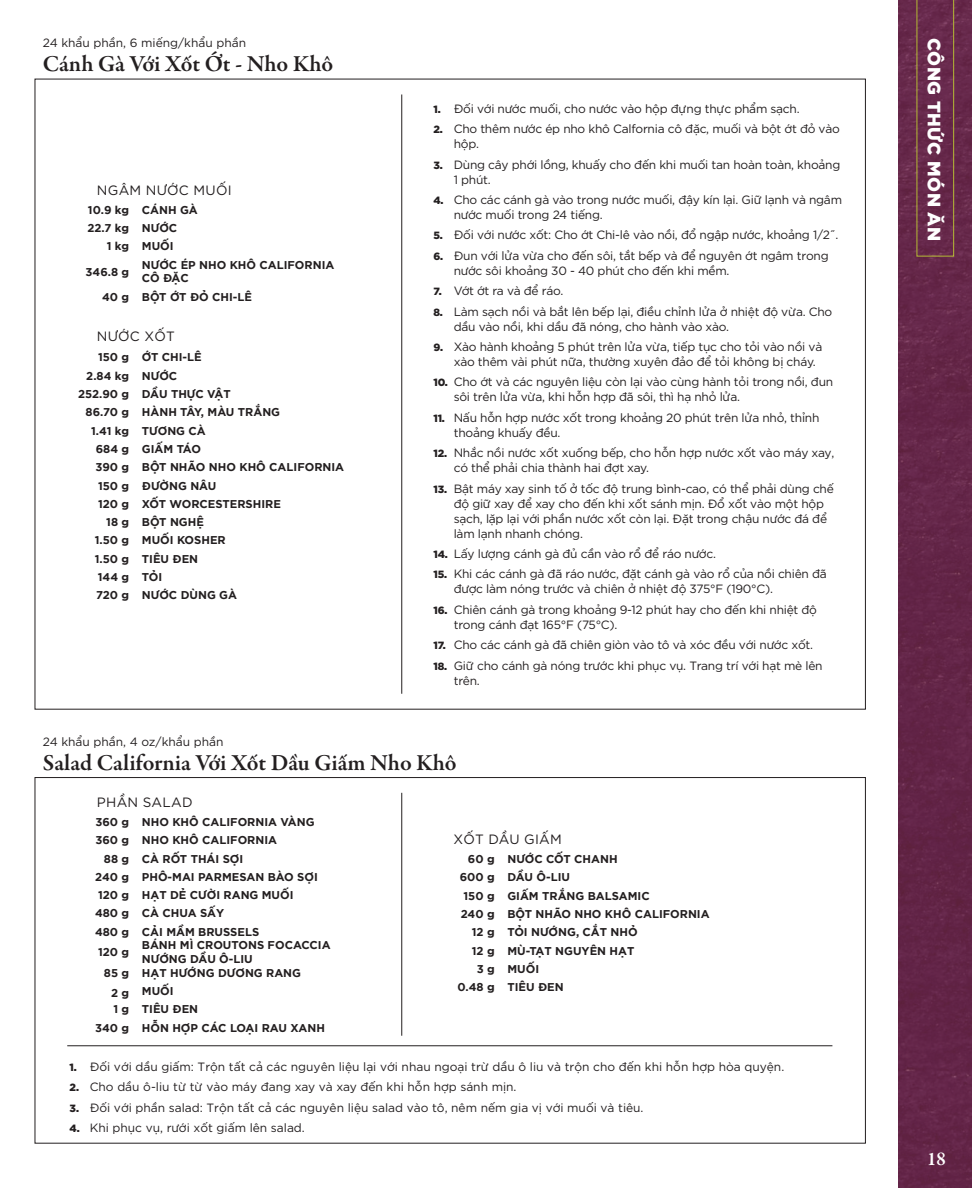
<style>
.page{position:relative;width:972px;height:1188px;background:#fff}
.page>*{position:absolute;margin:0;border:0;box-sizing:border-box;transform-origin:0 0}
.t1{font:600 23.25px "Garamond Premr Pro";color:#231f20}
.t2{font:600 19.5px "Garamond Premr Pro";color:#fff}
.t3{font:900 18px "SVN Gotham";letter-spacing:.02em;color:#fff}
.t4{font:13.5px "SVN Gotham";letter-spacing:.02em;color:#231f20}
.t5{font:12px/15px "SVN Gotham";letter-spacing:-.02em;color:#231f20}
.t6{font:12px "SVN Gotham";color:#231f20}
.t7{font:700 11.25px/13.5px "SVN Gotham";color:#231f20}
.s1{font-family:"Gotham";font-weight:900;font-size:10.5px}
</style>
<div class="page">
<div style="left:899px;top:0;width:73px;height:1188px;background:#632548"></div>
<hr style="left:401px;top:94px;width:1px;height:600px;background:#231f20">
<hr style="left:401px;top:793px;width:1px;height:243px;background:#231f20">
<hr style="left:67px;top:1045px;width:765px;height:1px;background:#231f20">
<svg style="left:917px;top:0;width:37px;height:256px;background:#6a2e4a"></svg>
<p class="t6" style="left:43px;top:34px;width:205px">24 khẩu phần, 6 miếng/khẩu phần</p>
<h1 class="t1" style="left:43px;top:50px;width:292px">Cánh Gà Với Xốt Ớt - Nho Khô</h1>
<p class="t4" style="left:97px;top:180px;width:136px">NGÂM NƯỚC MUỐI</p>
<p class="t7" style="left:88px;top:202px;width:111px">10.9 kg CÁNH GÀ</p>
<p class="t7" style="left:87px;top:221px;width:91px">22.7 kg NƯỚC</p>
<p class="t7" style="left:107px;top:239px;width:68px">1 kg MUỐI</p>
<p class="t7" style="left:86px;top:264px;width:45px">346.8 g</p>
<p class="t7" style="left:142px;top:258px;width:194px">NƯỚC ÉP NHO KHÔ CALIFORNIA<br>CÔ ĐẶC</p>
<p class="t7" style="left:102px;top:290px;width:151px">40 g BỘT ỚT ĐỎ CHI-LÊ</p>
<p class="t4" style="left:97px;top:327px;width:80px">NƯỚC XỐT</p>
<p class="t7" style="left:98px;top:350px;width:105px">150 g ỚT CHI-LÊ</p>
<p class="t7" style="left:86px;top:369px;width:92px">2.84 kg NƯỚC</p>
<p class="t7" style="left:78px;top:387px;width:154px">252.90 g DẦU THỰC VẬT</p>
<p class="t7" style="left:86px;top:405px;width:196px">86.70 g HÀNH TÂY, MÀU TRẮNG</p>
<p class="t7" style="left:91px;top:423px;width:116px">1.41 kg TƯƠNG CÀ</p>
<p class="t7" style="left:96px;top:442px;width:107px">684 g GIẤM TÁO</p>
<p class="t7" style="left:95px;top:460px;width:250px">390 g BỘT NHÃO NHO KHÔ CALIFORNIA</p>
<p class="t7" style="left:98px;top:478px;width:120px">150 g ĐƯỜNG NÂU</p>
<p class="t7" style="left:98px;top:497px;width:184px">120 g XỐT WORCESTERSHIRE</p>
<p class="t7" style="left:106px;top:515px;width:99px">18 g BỘT NGHỆ</p>
<p class="t7" style="left:95px;top:533px;width:132px">1.50 g MUỐI KOSHER</p>
<p class="t7" style="left:95px;top:552px;width:105px">1.50 g TIÊU ĐEN</p>
<p class="t7" style="left:98px;top:570px;width:66px">144 g TỎI</p>
<p class="t7" style="left:96px;top:588px;width:142px">720 g NƯỚC DÙNG GÀ</p>
<p class="t6" style="left:43px;top:733px;width:182px">24 khẩu phần, 4 oz/khẩu phần</p>
<p class="t5" style="left:434px;top:100px;width:368px"><span class="s1">1.</span> Đối với nước muối, cho nước vào hộp đựng thực phẩm sạch.</p>
<p class="t5" style="left:454px;top:121px;width:388px;text-indent:-20px"><span class="s1">2.</span> Cho thêm nước ép nho khô Calfornia cô đặc, muối và bột ớt đỏ vào hộp.</p>
<p class="t5" style="left:454px;top:156px;width:388px;text-indent:-20px"><span class="s1">3.</span> Dùng cây phới lồng, khuấy cho đến khi muối tan hoàn toàn, khoảng<br>1 phút.</p>
<p class="t5" style="left:454px;top:191px;width:390px;text-indent:-20px"><span class="s1">4.</span> Cho các cánh gà vào trong nước muối, đậy kín lại. Giữ lạnh và ngâm nước muối trong 24 tiếng.</p>
<p class="t5" style="left:434px;top:227px;width:406px"><span class="s1">5.</span> Đối với nước xốt: Cho ớt Chi-lê vào nồi, đổ ngập nước, khoảng 1/2˝.</p>
<p class="t5" style="left:454px;top:247px;width:376px;text-indent:-20px"><span class="s1">6.</span> Đun với lửa vừa cho đến sôi, tắt bếp và để nguyên ớt ngâm trong nước sôi khoảng 30 - 40 phút cho đến khi mềm.</p>
<p class="t5" style="left:434px;top:283px;width:131px"><span class="s1">7.</span> Vớt ớt ra và để ráo.</p>
<p class="t5" style="left:454px;top:303px;width:380px;text-indent:-20px"><span class="s1">8.</span> Làm sạch nồi và bắt lên bếp lại, điều chỉnh lửa ở nhiệt độ vừa. Cho dầu vào nồi, khi dầu đã nóng, cho hành vào xào.</p>
<p class="t5" style="left:454px;top:338px;width:370px;text-indent:-20px"><span class="s1">9.</span> Xào hành khoảng 5 phút trên lửa vừa, tiếp tục cho tỏi vào nồi và xào thêm vài phút nữa, thường xuyên đảo để tỏi không bị cháy.</p>
<p class="t5" style="left:454px;top:374px;width:381px;text-indent:-20px"><span class="s1">10.</span> Cho ớt và các nguyên liệu còn lại vào cùng hành tỏi trong nồi, đun sôi trên lửa vừa, khi hỗn hợp đã sôi, thì hạ nhỏ lửa.</p>
<p class="t5" style="left:454px;top:409px;width:367px;text-indent:-20px"><span class="s1">11.</span> Nấu hỗn hợp nước xốt trong khoảng 20 phút trên lửa nhỏ, thỉnh thoảng khuấy đều.</p>
<p class="t5" style="left:454px;top:445px;width:382px;text-indent:-20px"><span class="s1">12.</span> Nhắc nồi nước xốt xuống bếp, cho hỗn hợp nước xốt vào máy xay, có thể phải chia thành hai đợt xay.</p>
<p class="t5" style="left:454px;top:480px;width:382px;text-indent:-20px"><span class="s1">13.</span> Bật máy xay sinh tố ở tốc độ trung bình-cao, có thể phải dùng chế độ giữ xay để xay cho đến khi xốt sánh mịn. Đổ xốt vào một hộp sạch, lặp lại với phần nước xốt còn lại. Đặt trong chậu nước đá để làm lạnh nhanh chóng.</p>
<p class="t5" style="left:434px;top:545px;width:284px"><span class="s1">14.</span> Lấy lượng cánh gà đủ cần vào rổ để ráo nước.</p>
<p class="t5" style="left:454px;top:566px;width:374px;text-indent:-20px"><span class="s1">15.</span> Khi các cánh gà đã ráo nước, đặt cánh gà vào rổ của nồi chiên đã được làm nóng trước và chiên ở nhiệt độ 375°F (190°C).</p>
<p class="t5" style="left:454px;top:601px;width:365px;text-indent:-20px"><span class="s1">16.</span> Chiên cánh gà trong khoảng 9-12 phút hay cho đến khi nhiệt độ trong cánh đạt 165°F (75°C).</p>
<p class="t5" style="left:434px;top:637px;width:381px"><span class="s1">17.</span> Cho các cánh gà đã chiên giòn vào tô và xóc đều với nước xốt.</p>
<p class="t5" style="left:454px;top:657px;width:370px;text-indent:-20px"><span class="s1">18.</span> Giữ cho cánh gà nóng trước khi phục vụ. Trang trí với hạt mè lên trên.</p>
<h1 class="t1" style="left:43px;top:749px;width:415px">Salad California Với Xốt Dầu Giấm Nho Khô</h1>
<p class="t4" style="left:97px;top:793px;width:97px">PHẦN SALAD</p>
<p class="t7" style="left:95px;top:815px;width:221px">360 g NHO KHÔ CALIFORNIA VÀNG</p>
<p class="t7" style="left:95px;top:833px;width:183px">360 g NHO KHÔ CALIFORNIA</p>
<p class="t7" style="left:104px;top:851px;width:141px">88 g CÀ RỐT THÁI SỢI</p>
<p class="t7" style="left:95px;top:870px;width:224px">240 g PHÔ-MAI PARMESAN BÀO SỢI</p>
<p class="t7" style="left:98px;top:888px;width:197px">120 g HẠT DẺ CƯỜI RANG MUỐI</p>
<p class="t7" style="left:95px;top:906px;width:131px">480 g CÀ CHUA SẤY</p>
<p class="t7" style="left:95px;top:925px;width:166px">480 g CẢI MẦM BRUSSELS</p>
<p class="t7" style="left:98px;top:945px;width:33px">120 g</p>
<p class="t7" style="left:142px;top:938px;width:190px">BÁNH MÌ CROUTONS FOCACCIA</p>
<p class="t7" style="left:142px;top:952px;width:112px">NƯỚNG DẦU Ô-LIU</p>
<p class="t7" style="left:104px;top:965px;width:199px">85 g HẠT HƯỚNG DƯƠNG RANG</p>
<p class="t7" style="left:111px;top:984px;width:64px">2 g MUỐI</p>
<p class="t7" style="left:113px;top:1002px;width:86px">1 g TIÊU ĐEN</p>
<p class="t7" style="left:95px;top:1020px;width:231px">340 g HỖN HỢP CÁC LOẠI RAU XANH</p>
<p class="t4" style="left:453px;top:829px;width:110px">XỐT DẦU GIẤM</p>
<p class="t7" style="left:468px;top:852px;width:151px">60 g NƯỚC CỐT CHANH</p>
<p class="t7" style="left:460px;top:870px;width:112px">600 g DẦU Ô-LIU</p>
<p class="t7" style="left:464px;top:888px;width:188px">150 g GIẤM TRẮNG BALSAMIC</p>
<p class="t7" style="left:461px;top:907px;width:250px">240 g BỘT NHÃO NHO KHÔ CALIFORNIA</p>
<p class="t7" style="left:472px;top:925px;width:167px">12 g TỎI NƯỚNG, CẮT NHỎ</p>
<p class="t7" style="left:472px;top:943px;width:164px">12 g MÙ-TẠT NGUYÊN HẠT</p>
<p class="t7" style="left:477px;top:962px;width:64px">3 g MUỐI</p>
<p class="t7" style="left:458px;top:980px;width:108px">0.48 g TIÊU ĐEN</p>
<p class="t6" style="left:69px;top:1058px;width:716px"><span class="s1">1.</span> Đối với dầu giấm: Trộn tất cả các nguyên liệu lại với nhau ngoại trừ dầu ô liu và trộn cho đến khi hỗn hợp hòa quyện.</p>
<p class="t6" style="left:69px;top:1078px;width:449px"><span class="s1">2.</span> Cho dầu ô-liu từ từ vào máy đang xay và xay đến khi hỗn hợp sánh mịn.</p>
<p class="t6" style="left:69px;top:1099px;width:576px"><span class="s1">3.</span> Đối với phần salad: Trộn tất cả các nguyên liệu salad vào tô, nêm nếm gia vị với muối và tiêu.</p>
<p class="t6" style="left:69px;top:1119px;width:237px"><span class="s1">4.</span> Khi phục vụ, rưới xốt giấm lên salad.</p>
<h3 class="t3" style="left:949px;top:38px;width:205px;rotate:90deg">CÔNG THỨC MÓN ĂN</h3>
<h2 class="t2" style="left:927px;top:1147px;width:21px">18</h2>
</div>
